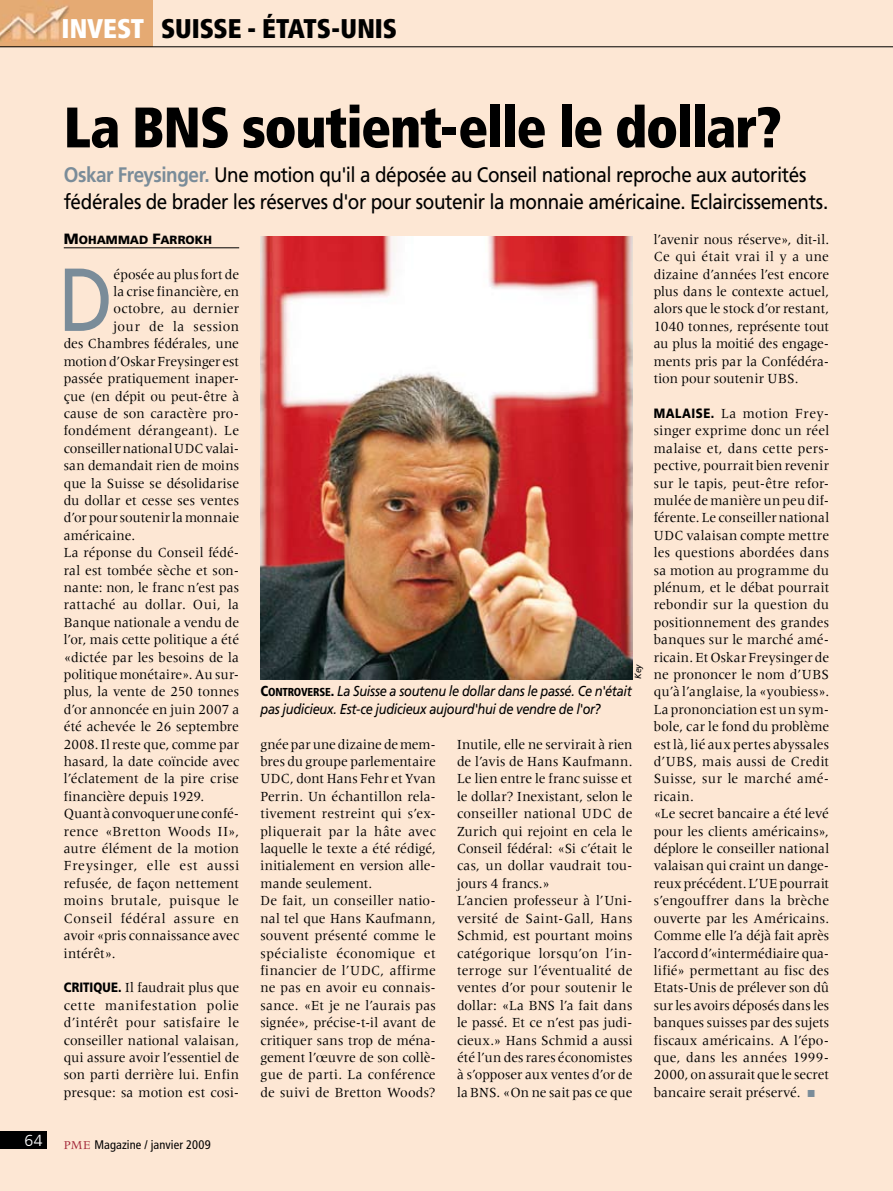
<style>
.page{position:relative;width:893px;height:1191px;background:#fde7d4}
.page>*{position:absolute;margin:0;border:0;box-sizing:border-box;transform-origin:0 0}
.t1{font:89.25px "Frutiger LT Com";color:#7a8c99;scale:.85 1}
.t2{font:900 condensed 57px "Frutiger LT Com";letter-spacing:-.025em;color:#000;scale:.95 1}
.t3{font:900 condensed 27px "Frutiger LT Com";color:#000;scale:.95 1}
.t4{font:21px/27px "Frutiger LT Com";letter-spacing:-.02em;color:#000;scale:.9 1}
.t5{font:300 15.9px "Frutiger LT Com";color:#fff}
.t6{font:14.4px/17.4px "Meridien LT Std";letter-spacing:.005em;color:#000;scale:.95 1}
.t7{font:italic 14.4px/17.4px "Frutiger LT Com";letter-spacing:-.025em;color:#000;scale:.89 1}
.t8{font:14.4px "Meridien LT Std";letter-spacing:.03em;color:#000;scale:.95 1}
.t9{font:14.4px "Meridien LT Std";letter-spacing:.04em;color:#000;scale:.95 1}
.t10{font:14.4px "Meridien LT Std";letter-spacing:-.015em;color:#000;scale:.95 1}
.t11{font:14.4px "Meridien LT Std";letter-spacing:.045em;color:#000;scale:.95 1}
.t12{font:14.4px "Meridien LT Std";letter-spacing:.025em;color:#000;scale:.95 1}
.t13{font:condensed 12.45px "Frutiger LT Com";letter-spacing:.01em;color:#000}
.t14{font:900 11.85px "Frutiger LT Com";letter-spacing:.005em;color:#000}
.t15{font:italic 9px "Frutiger LT Com";color:#000;scale:.95 1}
.s1{color:#fff}
.s2{font-weight:700;color:#7a8c99}
.s3{font-size:14.85px}
.s4{font-family:"Frutiger LT Com";font-weight:900;font-size:13.5px}
.s5{font-family:"Meridien LT Std";font-stretch:normal;color:#a22537}
.s6{font-weight:900;font-style:normal;font-stretch:condensed}
.s7{font-weight:900;font-style:normal;font-stretch:condensed;font-size:11.55px}
</style>
<div class="page">
<img style="left:260px;top:237px;width:372px;height:442px">
<hr style="left:64px;top:247px;width:175px;height:1px;background:#000">
<div style="left:0;top:1132px;width:47px;height:17px;background:#000"></div>
<div style="left:0;top:0;width:153px;height:47px;background:#e5aa73"></div>
<img style="left:0;top:5px;width:69px;height:37px">
<hr style="left:0;top:46px;width:893px;height:1px;background:#000">
<h3 class="t3" style="left:62px;top:12px;width:309px"><span class="s1">Invest</span> Suisse - états-Unis</h3>
<h2 class="t2" style="left:64px;top:93px;width:757px">La BNS soutient-elle le dollar?</h2>
<h3 class="t4" style="left:64px;top:162px;width:851px"><span class="s2">Oskar Freysinger.</span> Une motion qu'il a déposée au Conseil national reproche aux autorités fédérales de brader les réserves d'or pour soutenir la monnaie américaine. Eclaircissements.</h3>
<p class="t14" style="left:64px;top:232px;width:150px"><span class="s3">M</span>OHAMMAD <span class="s3">F</span>ARROKH</p>
<h1 class="t1" style="left:59px;top:247px;width:66px">D</h1>
<p class="t6" style="left:113px;top:265px;width:134px">éposée au plus fort de</p>
<p class="t6" style="left:113px;top:283px;width:134px">la crise financière, en</p>
<p class="t6" style="left:113px;top:300px;width:134px">octobre, au dernier</p>
<p class="t9" style="left:113px;top:318px;width:134px">jour de la session</p>
<p class="t6" style="left:64px;top:335px;width:186px">des Chambres fédérales, une</p>
<p class="t6" style="left:64px;top:352px;width:186px">motion d’Oskar Freysinger est</p>
<p class="t6" style="left:64px;top:370px;width:186px">passée pratiquement inaper-</p>
<p class="t6" style="left:64px;top:387px;width:186px">çue (en dépit ou peut-être à</p>
<p class="t6" style="left:64px;top:404px;width:186px">cause de son caractère pro-</p>
<p class="t6" style="left:64px;top:422px;width:186px">fondément dérangeant). Le</p>
<p class="t6" style="left:64px;top:439px;width:186px">conseiller national UDC valai-</p>
<p class="t6" style="left:64px;top:457px;width:186px">san demandait rien de moins</p>
<p class="t6" style="left:64px;top:474px;width:186px">que la Suisse se désolidarise</p>
<p class="t6" style="left:64px;top:491px;width:186px">du dollar et cesse ses ventes</p>
<p class="t6" style="left:64px;top:509px;width:186px">d’or pour soutenir la monnaie</p>
<p class="t6" style="left:64px;top:526px;width:77px">américaine.</p>
<p class="t6" style="left:64px;top:544px;width:186px">La réponse du Conseil fédé-</p>
<p class="t6" style="left:64px;top:561px;width:186px">ral est tombée sèche et son-</p>
<p class="t6" style="left:64px;top:578px;width:186px">nante: non, le franc n’est pas</p>
<p class="t8" style="left:64px;top:597px;width:186px">rattaché au dollar. Oui, la</p>
<p class="t6" style="left:64px;top:613px;width:186px">Banque nationale a vendu de</p>
<p class="t6" style="left:64px;top:631px;width:186px">l’or, mais cette politique a été</p>
<p class="t6" style="left:64px;top:648px;width:186px">«dictée par les besoins de la</p>
<p class="t6" style="left:64px;top:665px;width:186px">politique monétaire». Au sur-</p>
<p class="t6" style="left:64px;top:683px;width:186px">plus, la vente de 250 tonnes</p>
<p class="t6" style="left:64px;top:700px;width:186px">d’or annoncée en juin 2007 a</p>
<p class="t6" style="left:64px;top:718px;width:186px">été achevée le 26 septembre</p>
<p class="t6" style="left:64px;top:735px;width:186px">2008. Il reste que, comme par</p>
<p class="t6" style="left:64px;top:752px;width:186px">hasard, la date coïncide avec</p>
<p class="t6" style="left:64px;top:770px;width:186px">l’éclatement de la pire crise</p>
<p class="t6" style="left:64px;top:787px;width:149px">financière depuis 1929.</p>
<p class="t10" style="left:64px;top:805px;width:186px">Quant à convoquer une confé-</p>
<p class="t12" style="left:64px;top:823px;width:186px">rence «Bretton Woods II»,</p>
<p class="t6" style="left:64px;top:839px;width:186px">autre élément de la motion</p>
<p class="t11" style="left:64px;top:858px;width:186px">Freysinger, elle est aussi</p>
<p class="t6" style="left:64px;top:874px;width:186px">refusée, de façon nettement</p>
<p class="t8" style="left:64px;top:892px;width:186px">moins brutale, puisque le</p>
<p class="t9" style="left:64px;top:910px;width:186px">Conseil fédéral assure en</p>
<p class="t6" style="left:64px;top:926px;width:186px">avoir «pris connaissance avec</p>
<p class="t6" style="left:64px;top:944px;width:56px">intérêt».</p>
<p class="t6" style="left:64px;top:979px;width:186px;text-align:justify"><span class="s4">CRITIQUE.</span> Il faudrait plus que cette manifestation polie d’intérêt pour satisfaire le conseiller national valaisan, qui assure avoir l’essentiel de son parti derrière lui. Enfin presque: sa motion est cosi-</p>
<p class="t5" style="left:24px;top:1131px;width:20px">64</p>
<p class="t13" style="left:64px;top:1137px;width:148px"><span class="s5">PME</span> Magazine / janvier 2009</p>
<p class="t15" style="left:633px;top:679px;width:18px;rotate:-90deg">Key</p>
<p class="t7" style="left:260px;top:683px;width:419px"><span class="s6">C</span><span class="s7">ONTROVERSE</span><span class="s6">.</span> La Suisse a soutenu le dollar dans le passé. Ce n'était pas judicieux. Est-ce judicieux aujourd'hui de vendre de l'or?</p>
<p class="t6" style="left:260px;top:735px;width:186px">gnée par une dizaine de mem&shy;bres du groupe parlementaire<br>UDC, dont Hans Fehr et Yvan<br>Perrin. Un échantillon rela&shy;tivement restreint qui s’ex&shy;pliquerait par la hâte avec laquelle le texte a été rédigé, initialement en version alle&shy;mande seulement.<br>De fait, un conseiller natio&shy;nal tel que Hans Kaufmann, souvent présenté comme le spécialiste économique et financier de l’UDC, affirme ne pas en avoir eu connais&shy;sance. «Et je ne l’aurais pas signée», précise-t-il avant de critiquer sans trop de ména&shy;gement l’œuvre de son collè&shy;gue de parti. La conférence de suivi de Bretton Woods?</p>
<p class="t6" style="left:457px;top:735px;width:186px">Inutile, elle ne servirait à rien de l’avis de Hans Kaufmann.<br>Le lien entre le franc suisse et le dollar? Inexistant, selon le conseiller national UDC de<br>Zurich qui rejoint en cela le<br>Conseil fédéral: «Si c’était le cas, un dollar vaudrait tou&shy;jours 4 francs.»<br>L’ancien professeur à l’Uni&shy;versité de Saint-Gall, Hans<br>Schmid, est pourtant moins catégorique lorsqu’on l’in&shy;terroge sur l’éventualité de ventes d’or pour soutenir le dollar: «La BNS l’a fait dans le passé. Et ce n’est pas judi&shy;cieux.» Hans Schmid a aussi été l’un des rares économistes à s’opposer aux ventes d’or de la BNS. «On ne sait pas ce que</p>
<p class="t6" style="left:654px;top:230px;width:186px;text-align:justify">l’avenir nous réserve», dit-il.<br>Ce qui était vrai il y a une dizaine d’années l’est encore plus dans le contexte actuel, alors que le stock d’or restant, 1040 tonnes, représente tout au plus la moitié des engage&shy;ments pris par la Confédéra&shy;tion pour soutenir UBS.</p>
<p class="t6" style="left:654px;top:404px;width:186px"><span class="s4">MALAISE.</span> La motion Frey&shy;singer exprime donc un réel malaise et, dans cette pers&shy;pective, pourrait bien revenir sur le tapis, peut-être refor&shy;mulée de manière un peu dif&shy;férente. Le conseiller national<br>UDC valaisan compte mettre les questions abordées dans sa motion au programme du plénum, et le débat pourrait rebondir sur la question du positionnement des grandes banques sur le marché amé&shy;ricain. Et Oskar Freysinger de ne prononcer le nom d’UBS qu’à l’anglaise, la «youbiess».<br>La prononciation est un sym&shy;bole, car le fond du problème est là, lié aux pertes abyssales d’UBS, mais aussi de Credit<br>Suisse, sur le marché amé&shy;ricain.<br>«Le secret bancaire a été levé pour les clients américains», déplore le conseiller national valaisan qui craint un dange&shy;reux précédent. L’UE pourrait s’engouffrer dans la brèche ouverte par les Américains.<br>Comme elle l’a déjà fait après l’accord d’«intermédiaire qua&shy;lifié» permettant au fisc des<br>Etats-Unis de prélever son dû sur les avoirs déposés dans les banques suisses par des sujets fiscaux américains. A l’épo&shy;que, dans les années 1999-<br>2000, on assurait que le secret bancaire serait préservé.</p>
</div>
